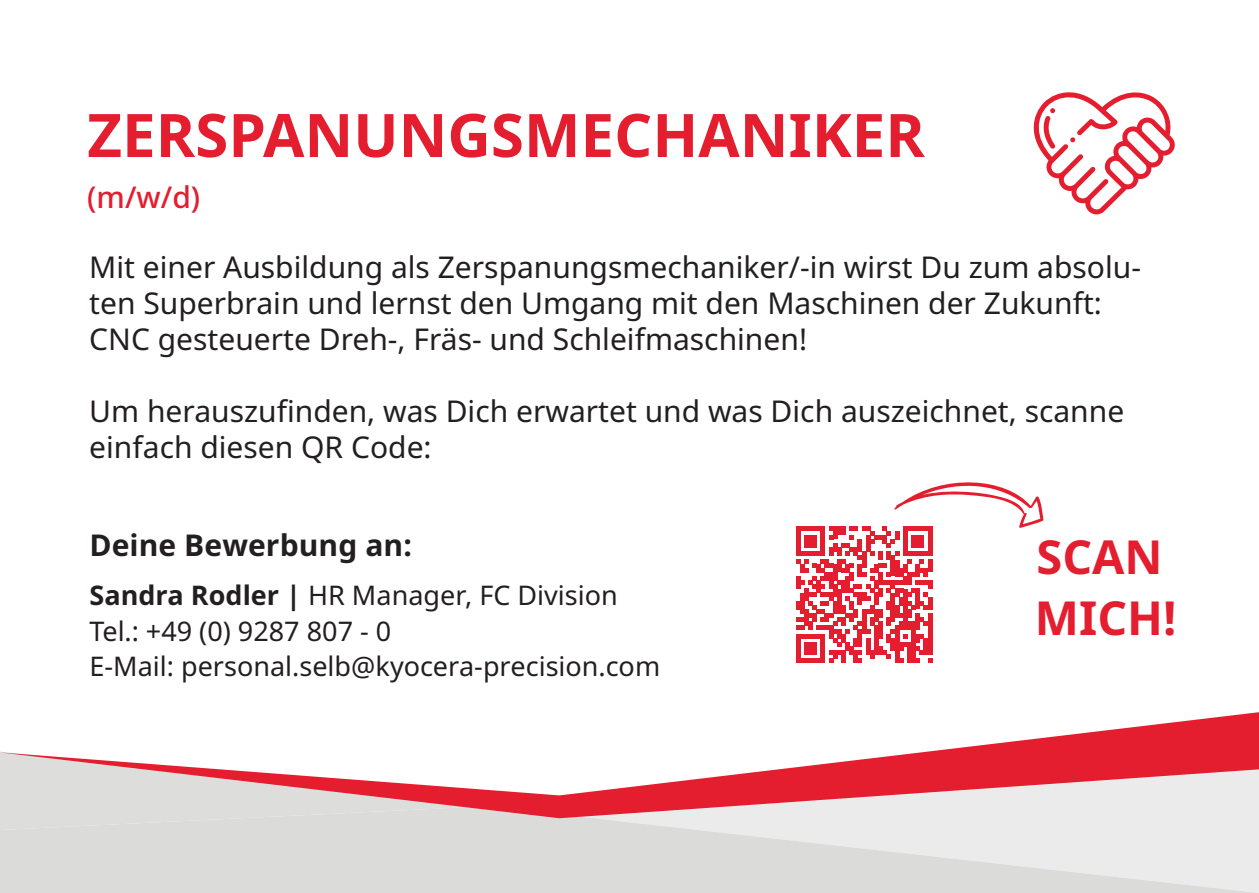
<style>
.page{position:relative;width:1259px;height:893px;background:#fff}
.page>*{position:absolute;margin:0;border:0;box-sizing:border-box;transform-origin:0 0}
.t1{font:700 60px "Noto Sans";color:#e41d2f}
.t2{font:700 46.8px/60.9px "Noto Sans";color:#e41d2f}
.t3{font:30px/36px "Noto Sans";color:#231f20}
.t4{font:700 30px "Noto Sans";letter-spacing:.005em;color:#231f20}
.t5{font:500 30px "Noto Sans";color:#e41d2f}
.t6{font:27px/35.4px "Noto Sans";color:#231f20}
.s1{font-weight:700}
</style>
<div class="page">
<svg style="left:0;top:818px;width:1259px;height:75px;background:#dfdfde"></svg>
<svg style="left:0;top:712px;width:1259px;height:106px"></svg>
<svg style="left:1033px;top:92px;width:142px;height:122px"></svg>
<svg style="left:796px;top:482px;width:247px;height:181px"></svg>
<h1 class="t1" style="left:87px;top:93px;width:839px">ZERSPANUNGSMECHANIKER</h1>
<p class="t5" style="left:87px;top:176px;width:115px">(m/w/d)</p>
<p class="t3" style="left:89px;top:249px;width:1053px">Mit einer Ausbildung als Zerspanungsmechaniker/-in wirst Du zum absolu&shy;ten Superbrain und lernst den Umgang mit den Maschinen der Zukunft:<br>CNC gesteuerte Dreh-, Fräs- und Schleifmaschinen!</p>
<p class="t3" style="left:89px;top:393px;width:1036px">Um herauszufinden, was Dich erwartet und was Dich auszeichnet, scanne einfach diesen QR Code:</p>
<p class="t4" style="left:89px;top:524px;width:324px">Deine Bewerbung an:</p>
<p class="t6" style="left:89px;top:578px;width:572px"><span class="s1">Sandra Rodler |</span> HR Manager, FC Division<br>Tel.: +49 (0) 9287 807 - 0<br>E-Mail: personal.selb@kyocera-precision.com</p>
<h2 class="t2" style="left:1035px;top:528px;width:143px">SCAN<br>MICH!</h2>
</div>
